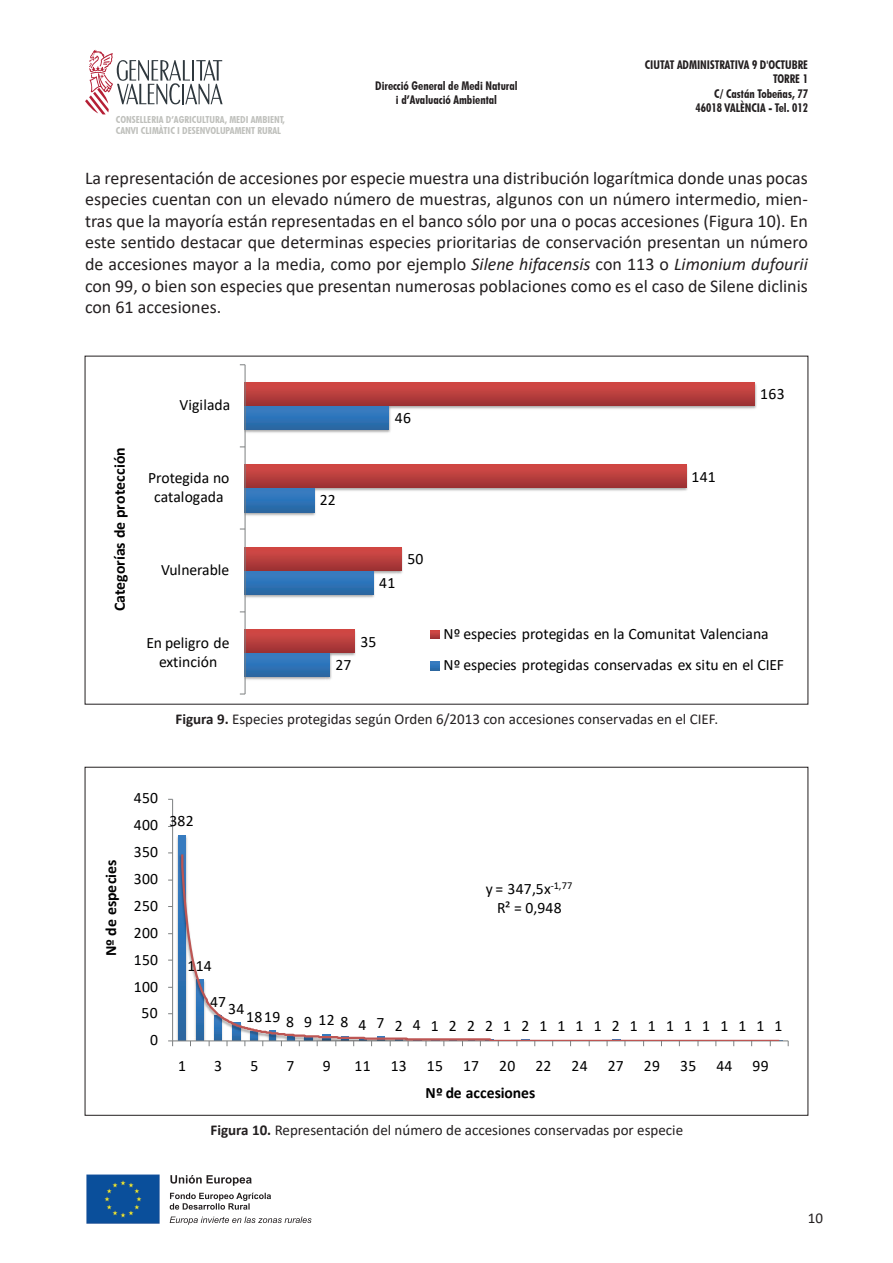
<style>
.page{position:relative;width:893px;height:1263px;background:#fff}
.page>*{position:absolute;margin:0;border:0;box-sizing:border-box;transform-origin:0 0}
.t1{font:18px/21.6px "Calibri";color:#231f20;text-align:justify}
.t2{font:15.9px/19.6px "Calibri";letter-spacing:.015em;color:#000001;text-align:center}
.t3{font:15.9px "Calibri";letter-spacing:.65em;color:#000001}
.t4{font:700 15.9px "Calibri";letter-spacing:-.01em;color:#000001}
.t5{font:15.75px/19.6px "Calibri";color:#000001;text-align:center}
.t6{font:700 15.6px "Calibri";letter-spacing:-.01em;color:#000001}
.t7{font:700 15.6px "Calibri";letter-spacing:.01em;color:#000001}
.t8{font:15px "Calibri";color:#231f20}
.t9{font:700 condensed 12px/14.4px "Futura BT";color:#231f20;text-align:center}
.t10{font:700 condensed 9.6px/11.6px "Futura BT";color:#bfc0bc;scale:1.06 1}
.s1{font-style:italic}
.s2{font-weight:700}
</style>
<div class="page">
<svg style="left:85px;top:50px;width:138px;height:64px"></svg>
<img style="left:86px;top:1174px;width:74px;height:50px">
<svg style="left:170px;top:1175px;width:82px;height:11px"></svg>
<svg style="left:170px;top:1193px;width:101px;height:17px"></svg>
<svg style="left:170px;top:1216px;width:142px;height:9px"></svg>
<img style="left:246px;top:659px;width:86px;height:21px">
<img style="left:246px;top:577px;width:129px;height:21px">
<img style="left:246px;top:494px;width:70px;height:22px">
<img style="left:246px;top:412px;width:145px;height:21px">
<img style="left:246px;top:629px;width:110px;height:30px">
<img style="left:373px;top:547px;width:30px;height:30px">
<img style="left:246px;top:464px;width:442px;height:30px">
<img style="left:389px;top:383px;width:368px;height:29px">
<svg style="left:246px;top:653px;width:84px;height:23px;background:#2f73b5"></svg>
<svg style="left:246px;top:571px;width:127px;height:23px;background:#2f73b5"></svg>
<div style="left:245px;top:488px;width:69px;height:24px;background:linear-gradient(to bottom,#397fc8,#2769a7)"></div>
<svg style="left:246px;top:406px;width:143px;height:23px;background:#2f73b5"></svg>
<svg style="left:246px;top:630px;width:108px;height:23px;background:#b73d3c"></svg>
<div style="left:245px;top:547px;width:156px;height:24px;background:linear-gradient(to bottom,#d84c47,#9d3234)"></div>
<svg style="left:246px;top:465px;width:440px;height:23px;background:#b73d3c"></svg>
<div style="left:245px;top:382px;width:510px;height:24px;background:linear-gradient(to bottom,#d84c47,#9d3234)"></div>
<hr style="left:245px;top:365px;width:1px;height:329px;background:#7c7f80">
<svg style="left:430px;top:630px;width:9px;height:9px"></svg>
<svg style="left:430px;top:661px;width:9px;height:9px"></svg>
<img style="left:177px;top:836px;width:10px;height:16px">
<svg style="left:178px;top:835px;width:8px;height:205px"></svg>
<hr style="left:172px;top:799px;width:1px;height:242px;background:#7c7f80">
<hr style="left:173px;top:1040px;width:615px;height:1px;background:#7c7f80">
<svg style="left:168px;top:1040px;width:5px;height:6px"></svg>
<svg style="left:245px;top:1041px;width:18px;height:5px"></svg>
<svg style="left:269px;top:1041px;width:133px;height:5px"></svg>
<svg style="left:408px;top:1041px;width:193px;height:5px"></svg>
<svg style="left:607px;top:1041px;width:85px;height:5px"></svg>
<svg style="left:698px;top:1040px;width:91px;height:6px"></svg>
<svg style="left:180px;top:852px;width:601px;height:189px"></svg>
<p class="t9" style="left:375px;top:78px;width:144px">Direcció General de Medi Natural i d’Avaluació Ambiental</p>
<p class="t9" style="left:645px;top:57px;width:165px;text-align:right">CIUTAT ADMINISTRATIVA 9 D'OCTUBRE<br>TORRE 1<br>C/ Castán Tobeñas, 77<br>46018 VALÈNCIA - Tel. 012</p>
<p class="t10" style="left:116px;top:113px;width:161px">CONSELLERIA D’AGRICULTURA, MEDI AMBIENT,<br>CANVI CLIMÀTIC I DESENVOLUPAMENT RURAL</p>
<p class="t1" style="left:85px;top:168px;width:724px">La representación de accesiones por especie muestra una distribución logarítmica donde unas pocas especies cuentan con un elevado número de muestras, algunos con un número intermedio, mien&shy;tras que la mayoría están representadas en el banco sólo por una o pocas accesiones (Figura 10). En este sentido destacar que determinas especies prioritarias de conservación presentan un número de accesiones mayor a la media, como por ejemplo <span class="s1">Silene hifacensis</span> con 113 o <span class="s1">Limonium dufourii </span>con 99, o bien son especies que presentan numerosas poblaciones como es el caso de Silene diclinis con 61 accesiones.</p>
<p class="t6" style="left:109px;top:611px;width:165px;rotate:-90deg">Categorías de protección</p>
<p class="t5" style="left:179px;top:396px;width:52px">Vigilada</p>
<p class="t5" style="left:148px;top:468px;width:83px">Protegida no catalogada</p>
<p class="t5" style="left:161px;top:561px;width:70px">Vulnerable</p>
<p class="t5" style="left:146px;top:633px;width:85px">En peligro de extinción</p>
<p class="t5" style="left:395px;top:409px;width:18px">46</p>
<p class="t5" style="left:320px;top:491px;width:18px">22</p>
<p class="t5" style="left:379px;top:573px;width:18px">41</p>
<p class="t5" style="left:407px;top:550px;width:18px">50</p>
<p class="t5" style="left:335px;top:656px;width:18px">27</p>
<p class="t5" style="left:360px;top:632px;width:18px">35</p>
<p class="t5" style="left:691px;top:467px;width:26px">141</p>
<p class="t5" style="left:760px;top:385px;width:26px">163</p>
<p class="t5" style="left:443px;top:618px;width:342px;line-height:31.3px;text-align:left">Nº especies protegidas en la Comunitat Valenciana<br>Nº especies protegidas conservadas ex situ en el CIEF</p>
<p class="t8" style="left:176px;top:709px;width:544px"><span class="s2">Figura 9.</span> Especies protegidas según Orden 6/2013 con accesiones conservadas en el CIEF.</p>
<p class="t7" style="left:100px;top:956px;width:98px;rotate:-90deg">Nº de especies</p>
<p class="t2" style="left:134px;top:789px;width:26px">450</p>
<p class="t2" style="left:134px;top:816px;width:26px">400</p>
<p class="t2" style="left:134px;top:843px;width:26px">350</p>
<p class="t2" style="left:134px;top:869px;width:26px">300</p>
<p class="t2" style="left:134px;top:896px;width:26px">250</p>
<p class="t2" style="left:134px;top:923px;width:26px">200</p>
<p class="t2" style="left:134px;top:950px;width:26px">150</p>
<p class="t2" style="left:134px;top:977px;width:26px">100</p>
<p class="t2" style="left:142px;top:1004px;width:18px">50</p>
<p class="t2" style="left:150px;top:1031px;width:9px">0</p>
<p class="t2" style="left:169px;top:812px;width:26px">382</p>
<p class="t2" style="left:486px;top:879px;width:88px">y = 347,5x<sup>-1,77<br></sup>R² = 0,948</p>
<p class="t2" style="left:187px;top:956px;width:26px">114</p>
<p class="t2" style="left:210px;top:995px;width:36px">4734</p>
<p class="t3" style="left:246px;top:1014px;width:538px">181989128472412221211112111111111</p>
<p class="t2" style="left:178px;top:1056px;width:9px">1</p>
<p class="t2" style="left:214px;top:1056px;width:9px">3</p>
<p class="t2" style="left:250px;top:1056px;width:9px">5</p>
<p class="t2" style="left:287px;top:1056px;width:9px">7</p>
<p class="t2" style="left:323px;top:1056px;width:9px">9</p>
<p class="t2" style="left:354px;top:1056px;width:18px">11</p>
<p class="t2" style="left:391px;top:1056px;width:18px">13</p>
<p class="t2" style="left:427px;top:1056px;width:18px">15</p>
<p class="t2" style="left:463px;top:1056px;width:18px">17</p>
<p class="t2" style="left:499px;top:1056px;width:18px">20</p>
<p class="t2" style="left:535px;top:1056px;width:18px">22</p>
<p class="t2" style="left:572px;top:1056px;width:18px">24</p>
<p class="t2" style="left:608px;top:1056px;width:18px">27</p>
<p class="t2" style="left:644px;top:1056px;width:18px">29</p>
<p class="t2" style="left:680px;top:1056px;width:18px">35</p>
<p class="t2" style="left:716px;top:1056px;width:18px">44</p>
<p class="t2" style="left:752px;top:1056px;width:18px">99</p>
<p class="t4" style="left:426px;top:1081px;width:111px">Nº de accesiones</p>
<p class="t8" style="left:211px;top:1120px;width:474px"><span class="s2">Figura 10.</span> Representación del número de accesiones conservadas por especie</p>
<p class="t8" style="left:808px;top:1208px;width:17px">10</p>
</div>
